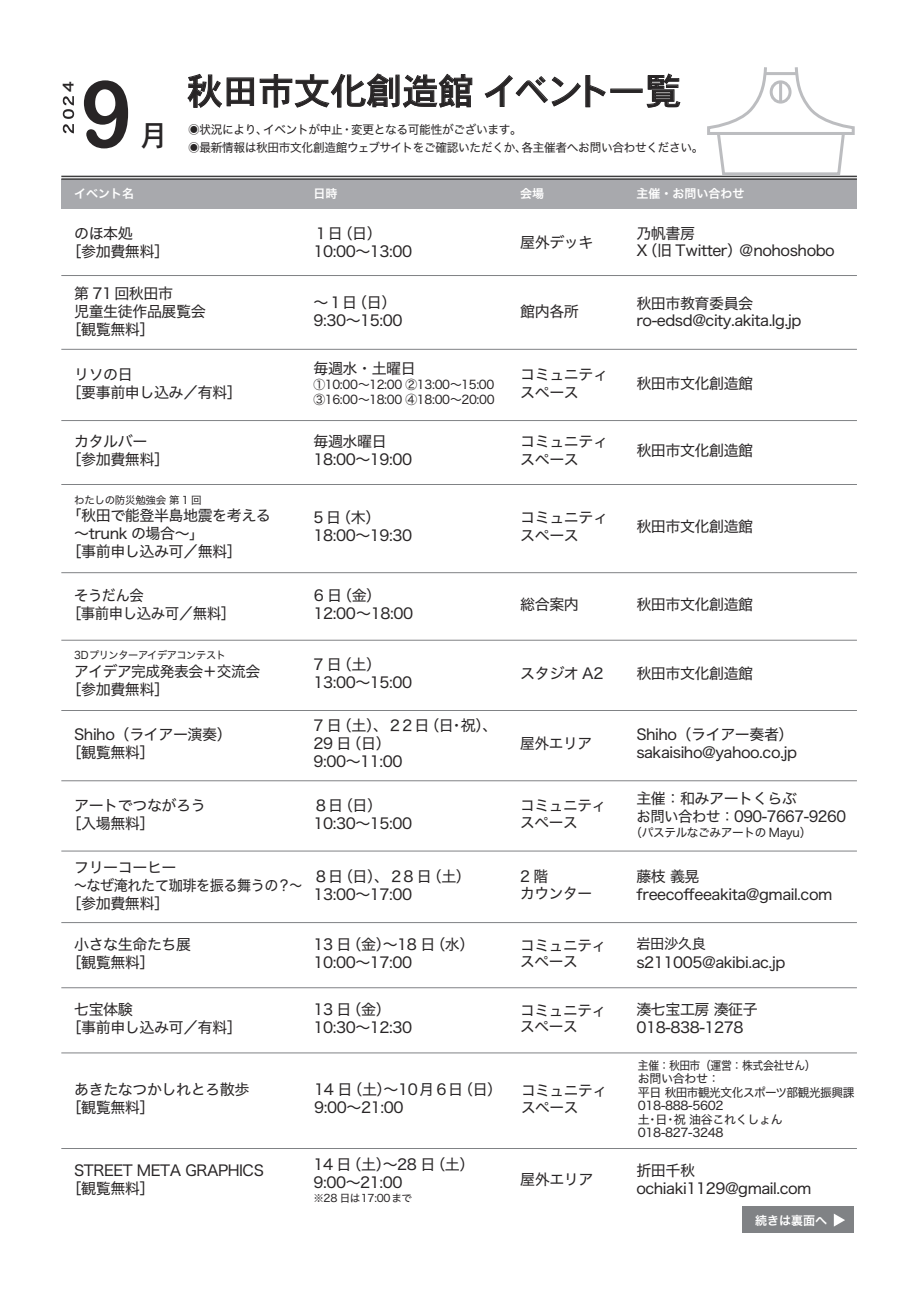
<style>
.page{position:relative;width:919px;height:1289px;background:#fff}
.page>*{position:absolute;margin:0;border:0;box-sizing:border-box;transform-origin:0 0}
.t1{font:93px "Arial Rounded MT Bold";color:#282526;scale:.93 1}
.t2{font:36px "Osaka";color:#282526}
.t3{font:30px "Osaka";color:#282526}
.t4{font:15px/18px "Hiragino Sans W4";letter-spacing:-.03em;color:#282526}
.t5{font:15px/18px "Hiragino Sans W4";letter-spacing:-.03em;color:#282526;scale:.95 1}
.t6{font:15px "Hiragino Sans W4";letter-spacing:-.03em;color:#282526;scale:.85 1}
.t7{font:14.25px "Hiragino Sans W4";letter-spacing:-.03em;color:#282526}
.t8{font:13.5px "Hira Kaku Pro N W6";color:#282526;scale:1.1 1}
.t9{font:12px/18px "Hiragino Sans W4";letter-spacing:-.03em;color:#282526}
.t10{font:12px/13.5px "Hiragino Sans W4";letter-spacing:-.03em;color:#282526;scale:.9 1}
.t11{font:12px "Hiragino Sans W6";color:#fff}
.t12{font:12px "Hiragino Sans W4";letter-spacing:-.03em;color:#282526;scale:.96 1}
.t13{font:10.5px "Hiragino Sans W4";letter-spacing:-.03em;color:#282526}
</style>
<div class="page">
<div style="left:61px;top:179px;width:795px;height:30px;background:#a8a9ad"></div>
<hr style="left:61px;top:176px;width:795px;height:1px;background:#3e3e3f">
<hr style="left:61px;top:178px;width:795px;height:2px;background:#3e3e3f">
<hr style="left:61px;top:420px;width:795px;height:1px;background:#808285">
<hr style="left:61px;top:349px;width:795px;height:1px;background:#808285">
<hr style="left:61px;top:275px;width:795px;height:1px;background:#808285">
<hr style="left:61px;top:572px;width:795px;height:1px;background:#808285">
<hr style="left:61px;top:484px;width:795px;height:1px;background:#808285">
<hr style="left:61px;top:780px;width:795px;height:1px;background:#808285">
<hr style="left:61px;top:710px;width:795px;height:1px;background:#808285">
<hr style="left:61px;top:640px;width:795px;height:1px;background:#808285">
<hr style="left:61px;top:987px;width:795px;height:1px;background:#808285">
<hr style="left:61px;top:922px;width:795px;height:1px;background:#808285">
<hr style="left:61px;top:850px;width:795px;height:1px;background:#808285">
<hr style="left:61px;top:1052px;width:795px;height:1px;background:#808285">
<hr style="left:61px;top:1148px;width:795px;height:1px;background:#808285">
<svg style="left:705px;top:67px;width:151px;height:109px"></svg>
<hr style="left:765px;top:72px;width:31px;height:3px;background:#bcbdc0">
<div style="left:769px;top:80px;width:22px;height:24px;border:3px solid #bcbdc0;border-radius:50%"></div>
<hr style="left:779px;top:82px;width:3px;height:20px;background:#bcbdc0">
<svg style="left:187px;top:74px;width:67px;height:34px"></svg>
<svg style="left:260px;top:74px;width:212px;height:34px"></svg>
<svg style="left:485px;top:75px;width:120px;height:32px"></svg>
<div style="left:610px;top:89px;width:32px;height:4px;border:1px solid #282526"></div>
<svg style="left:646px;top:74px;width:34px;height:33px"></svg>
<div style="left:742px;top:1206px;width:111px;height:27px;background:#808285"></div>
<svg style="left:833px;top:1214px;width:12px;height:12px"></svg>
<svg style="left:63px;top:96px;width:11px;height:37px"></svg>
<p class="t8" style="left:56px;top:92px;width:11px;rotate:-90deg">4</p>
<h2 class="t2" style="left:187px;top:68px;width:496px">秋田市文化創造館 イベント一覧</h2>
<h1 class="t1" style="left:81px;top:59px;width:57px">9</h1>
<h3 class="t3" style="left:139px;top:116px;width:31px">月</h3>
<p class="t9" style="left:188px;top:119px;width:517px">◉状況により、イベントが中止・変更となる可能性がございます。<br>◉最新情報は秋田市文化創造館ウェブサイトをご確認いただくか、各主催者へお問い合わせください。</p>
<p class="t11" style="left:74px;top:183px;width:62px">イベント名</p>
<p class="t11" style="left:313px;top:183px;width:25px">日時</p>
<p class="t11" style="left:520px;top:183px;width:25px">会場</p>
<p class="t11" style="left:636px;top:183px;width:109px">主催・お問い合わせ</p>
<p class="t4" style="left:313px;top:223px;width:100px">１日（日）<br>10:00～13:00</p>
<p class="t4" style="left:520px;top:232px;width:75px">屋外デッキ</p>
<p class="t4" style="left:67px;top:223px;width:104px;text-indent:8px">のほ本処<br>［参加費無料］</p>
<p class="t4" style="left:636px;top:224px;width:200px;line-height:16.5px">乃帆書房<br>X（旧 Twitter）＠nohoshobo</p>
<p class="t4" style="left:74px;top:284px;width:100px">第 71 回秋田市</p>
<p class="t4" style="left:74px;top:302px;width:133px">児童生徒作品展覧会</p>
<p class="t4" style="left:67px;top:320px;width:89px">［観覧無料］</p>
<p class="t4" style="left:313px;top:293px;width:91px">～１日（日）<br>9:30～15:00</p>
<p class="t4" style="left:520px;top:302px;width:60px">館内各所</p>
<p class="t4" style="left:636px;top:294px;width:167px;line-height:16.5px">秋田市教育委員会ro-edsd@city.akita.lg.jp</p>
<p class="t4" style="left:313px;top:358px;width:104px">毎週水・土曜日</p>
<p class="t9" style="left:313px;top:376px;width:183px;line-height:15px">①10:00～12:00 ②13:00～15:00<br>③16:00～18:00 ④18:00～20:00</p>
<p class="t4" style="left:67px;top:364px;width:177px;text-indent:8px">リソの日<br>［要事前申し込み／有料］</p>
<p class="t4" style="left:636px;top:373px;width:118px">秋田市文化創造館</p>
<p class="t4" style="left:520px;top:364px;width:89px">コミュニティスペース</p>
<p class="t4" style="left:67px;top:431px;width:104px;text-indent:8px">カタルバー<br>［参加費無料］</p>
<p class="t4" style="left:636px;top:440px;width:118px">秋田市文化創造館</p>
<p class="t4" style="left:313px;top:431px;width:100px">毎週水曜日<br>18:00～19:00</p>
<p class="t4" style="left:520px;top:431px;width:89px">コミュニティスペース</p>
<p class="t13" style="left:74px;top:490px;width:129px">わたしの防災勉強会 第 1 回</p>
<p class="t4" style="left:67px;top:505px;width:206px">「秋田で能登半島地震を考える</p>
<p class="t4" style="left:74px;top:523px;width:131px">～trunk の場合～」</p>
<p class="t4" style="left:67px;top:541px;width:176px">［事前申し込み可／無料］</p>
<p class="t4" style="left:313px;top:507px;width:100px">5 日（木）<br>18:00～19:30</p>
<p class="t4" style="left:520px;top:507px;width:89px">コミュニティスペース</p>
<p class="t4" style="left:636px;top:516px;width:118px">秋田市文化創造館</p>
<p class="t5" style="left:67px;top:585px;width:178px;text-indent:7px">そうだん会<br>［事前申し込み可／無料］</p>
<p class="t4" style="left:520px;top:594px;width:60px">総合案内</p>
<p class="t4" style="left:636px;top:594px;width:118px">秋田市文化創造館</p>
<p class="t4" style="left:313px;top:585px;width:101px">6 日（金）<br>12:00～18:00</p>
<p class="t13" style="left:74px;top:646px;width:153px">3Dプリンターアイデアコンテスト</p>
<p class="t4" style="left:67px;top:661px;width:195px;text-indent:8px">アイデア完成発表会＋交流会［参加費無料］</p>
<p class="t4" style="left:520px;top:663px;width:85px">スタジオ A2</p>
<p class="t4" style="left:636px;top:663px;width:118px">秋田市文化創造館</p>
<p class="t4" style="left:313px;top:654px;width:100px">7 日（土）<br>13:00～15:00</p>
<p class="t4" style="left:313px;top:715px;width:185px">7 日（土）、２２日（日・祝）、<br>29 日（日）<br>9:00～11:00</p>
<p class="t4" style="left:67px;top:724px;width:166px;text-indent:7px">Shiho（ライアー演奏）［観覧無料］</p>
<p class="t4" style="left:636px;top:724px;width:162px">Shiho（ライアー奏者）sakaisiho@yahoo.co.jp</p>
<p class="t4" style="left:520px;top:733px;width:73px">屋外エリア</p>
<p class="t4" style="left:67px;top:795px;width:140px;text-indent:8px">アートでつながろう［入場無料］</p>
<p class="t4" style="left:636px;top:787px;width:211px">主催：和みアートくらぶ<br>お問い合わせ：090-7667-9260</p>
<p class="t12" style="left:630px;top:821px;width:190px">（パステルなごみアートの Mayu）</p>
<p class="t4" style="left:313px;top:795px;width:100px">８日（日）<br>10:30～15:00</p>
<p class="t4" style="left:520px;top:796px;width:87px;line-height:16.5px">コミュニティスペース</p>
<p class="t4" style="left:74px;top:856px;width:104px">フリーコーヒー</p>
<p class="t6" style="left:74px;top:871px;width:269px">～なぜ淹れたて珈琲を振る舞うの？～</p>
<p class="t4" style="left:67px;top:892px;width:104px">［参加費無料］</p>
<p class="t4" style="left:313px;top:865px;width:159px">８日（日）、２8 日（土）<br>13:00～17:00</p>
<p class="t4" style="left:520px;top:867px;width:73px;line-height:16.5px">2階<br>カウンター</p>
<p class="t4" style="left:636px;top:865px;width:197px">藤枝 義晃freecoffeeakita@gmail.com</p>
<p class="t4" style="left:313px;top:934px;width:162px">13 日（金）～18 日（水）<br>10:00～17:00</p>
<p class="t4" style="left:67px;top:934px;width:126px;text-indent:8px">小さな生命たち展［観覧無料］</p>
<p class="t7" style="left:636px;top:931px;width:71px">岩田沙久良</p>
<p class="t4" style="left:520px;top:935px;width:87px;line-height:16.5px">コミュニティスペース</p>
<p class="t4" style="left:636px;top:952px;width:151px">s211005@akibi.ac.jp</p>
<p class="t4" style="left:67px;top:999px;width:177px;text-indent:8px">七宝体験<br>［事前申し込み可／有料］</p>
<p class="t4" style="left:636px;top:999px;width:123px">湊七宝工房 湊征子<br>018-838-1278</p>
<p class="t4" style="left:313px;top:999px;width:100px">13 日（金）<br>10:30～12:30</p>
<p class="t4" style="left:520px;top:1000px;width:87px;line-height:16.5px">コミュニティスペース</p>
<p class="t4" style="left:67px;top:1079px;width:184px;text-indent:7px">あきたなつかしれとろ散歩［観覧無料］</p>
<p class="t4" style="left:314px;top:1079px;width:189px">14 日（土）～10月 6日（日）<br>9:00～21:00</p>
<p class="t4" style="left:521px;top:1081px;width:87px;line-height:16.5px">コミュニティスペース</p>
<p class="t10" style="left:637px;top:1057px;width:242px">主催：秋田市（運営：株式会社せん）<br>お問い合わせ：<br>平日 秋田市観光文化スポーツ部観光振興課<br>018-888-5602<br>土・日・祝 油谷これくしょん<br>018-827-3248</p>
<p class="t4" style="left:313px;top:1153px;width:163px">14 日（土）～28 日（土）<br>9:00～21:00</p>
<p class="t13" style="left:313px;top:1188px;width:100px">※28 日は17:00まで</p>
<p class="t4" style="left:67px;top:1159px;width:199px;text-indent:8px">STREET META GRAPHICS［観覧無料］</p>
<p class="t4" style="left:636px;top:1159px;width:177px">折田千秋ochiaki1129@gmail.com</p>
<p class="t4" style="left:520px;top:1168px;width:75px">屋外エリア</p>
<p class="t11" style="left:755px;top:1209px;width:73px">続きは裏面へ</p>
</div>
